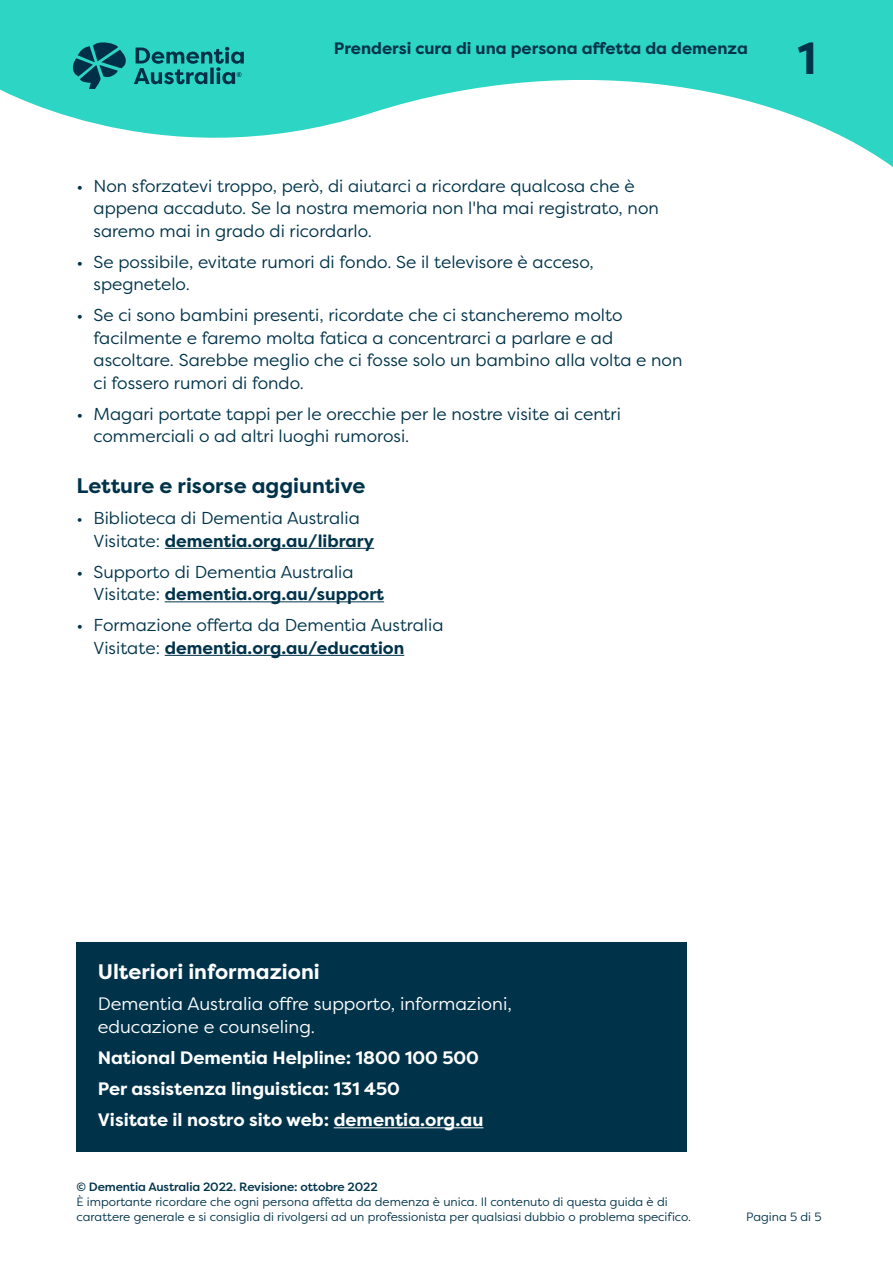
<style>
.page{position:relative;width:893px;height:1263px;background:#fff}
.page>*{position:absolute;margin:0;border:0;box-sizing:border-box;transform-origin:0 0}
.t1{font:700 45px "Filson Pro";color:#00334a}
.t2{font:700 21px "Filson Pro";color:#00334a}
.t3{font:700 21px "Filson Pro";color:#fff}
.t4{font:700 18px "Filson Pro";color:#fff}
.t5{font:18px/22.5px "Filson Pro";color:#fff}
.t6{font:17.25px/22.5px "Filson Pro";color:#00334a}
.t7{font:700 16.5px "Filson Pro";color:#00334a}
.t8{font:12px/15px "Filson Pro";color:#00334a}
.t9{font:500 12px "Filson Pro";letter-spacing:-.01em;color:#00334a}
.s1{font-size:16.5px}
.s2{font-weight:700}
</style>
<div class="page">
<svg style="left:0;top:0;width:893px;height:167px;fill:#2cd5c4"></svg>
<svg style="left:72px;top:41px;width:172px;height:48px;background:#1d9e9b"></svg>
<hr style="left:165px;top:548px;width:209px;height:1px;background:#00334a">
<hr style="left:165px;top:601px;width:219px;height:1px;background:#00334a">
<hr style="left:165px;top:655px;width:239px;height:1px;background:#00334a">
<div style="left:77px;top:942px;width:610px;height:64px;background:#00334a"></div>
<div style="left:77px;top:976px;width:610px;height:83px;background:#00334a"></div>
<div style="left:77px;top:1029px;width:610px;height:61px;background:#00334a"></div>
<div style="left:77px;top:1060px;width:610px;height:61px;background:#00334a"></div>
<div style="left:77px;top:1091px;width:610px;height:61px;background:#00334a"></div>
<hr style="left:334px;top:1127px;width:149px;height:1px;background:#fff">
<p class="t7" style="left:334px;top:38px;width:416px">Prendersi cura di una persona affetta da demenza</p>
<h1 class="t1" style="left:798px;top:30px;width:20px">1</h1>
<p class="t6" style="left:94px;top:174px;width:567px;text-indent:-17px">• Non sforzatevi troppo, però, di aiutarci a ricordare qualcosa che è appena accaduto. Se la nostra memoria non l'ha mai registrato, non saremo mai in grado di ricordarlo.</p>
<p class="t6" style="left:94px;top:250px;width:502px;text-indent:-17px">• Se possibile, evitate rumori di fondo. Se il televisore è acceso, spegnetelo.</p>
<p class="t6" style="left:94px;top:303px;width:590px;text-indent:-17px">• Se ci sono bambini presenti, ricordate che ci stancheremo molto facilmente e faremo molta fatica a concentrarci a parlare e ad ascoltare. Sarebbe meglio che ci fosse solo un bambino alla volta e non ci fossero rumori di fondo.</p>
<p class="t6" style="left:94px;top:402px;width:529px;text-indent:-17px">• Magari portate tappi per le orecchie per le nostre visite ai centri commerciali o ad altri luoghi rumorosi.</p>
<p class="t2" style="left:77px;top:472px;width:290px">Letture e risorse aggiuntive</p>
<p class="t6" style="left:94px;top:506px;width:282px;text-indent:-17px"><span class="s1">•</span> Biblioteca di Dementia Australia<br>Visitate: <span class="s2">dementia.org.au/library</span></p>
<p class="t6" style="left:94px;top:560px;width:292px;text-indent:-17px">• Supporto di Dementia Australia<br>Visitate: <span class="s2">dementia.org.au/support</span></p>
<p class="t6" style="left:94px;top:613px;width:351px;text-indent:-17px">• Formazione offerta da Dementia Australia<br>Visitate: <span class="s2">dementia.org.au/education</span></p>
<p class="t3" style="left:98px;top:959px;width:224px">Ulteriori informazioni</p>
<p class="t5" style="left:98px;top:992px;width:416px">Dementia Australia offre supporto, informazioni, educazione e counseling.</p>
<p class="t4" style="left:98px;top:1046px;width:383px">National Dementia Helpline: 1800 100 500</p>
<p class="t4" style="left:98px;top:1077px;width:304px">Per assistenza linguistica: 131 450</p>
<p class="t4" style="left:98px;top:1108px;width:387px">Visitate il nostro sito web: dementia.org.au</p>
<p class="t9" style="left:77px;top:1179px;width:303px">© Dementia Australia 2022. Revisione: ottobre 2022</p>
<p class="t8" style="left:77px;top:1194px;width:616px">È importante ricordare che ogni persona affetta da demenza è unica. Il contenuto di questa guida è di carattere generale e si consiglia di rivolgersi ad un professionista per qualsiasi dubbio o problema specifico.</p>
<p class="t8" style="left:746px;top:1209px;width:77px">Pagina 5 di 5</p>
</div>
